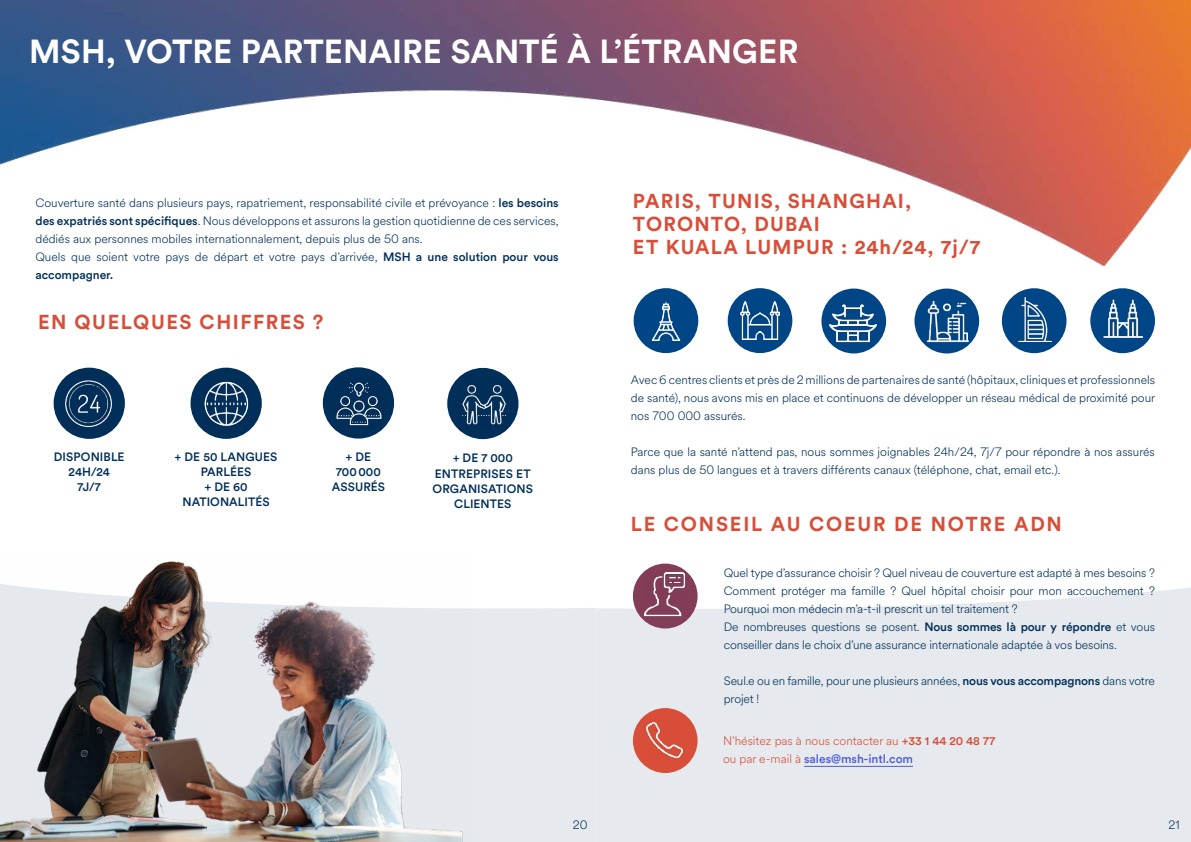
<style>
.page{position:relative;width:1191px;height:842px;background:#fff}
.page>*{position:absolute;margin:0;border:0;box-sizing:border-box;transform-origin:0 0}
.t1{font:700 33px "Circular Std";letter-spacing:-.005em;color:#fff}
.t2{font:700 20px/23px "Circular Std";letter-spacing:.06em;color:#d84e38}
.t3{font:700 20px "Circular Std";letter-spacing:.09em;color:#d84e38}
.t4{font:300 12px/18px "Circular Spotify Text";letter-spacing:-.005em;color:#002f5a}
.t5{font:500 12px/15px "Circular Std";letter-spacing:.005em;color:#002f5a;text-align:center}
.t6{font:300 12px "Circular Spotify Text";color:#d84e38}
.t7{font:500 12px "Circular Std";color:#4f5cd6}
.t8{font:300 12px "Circular Spotify Text";color:#002c58}
.s1{font-family:"Circular Std";font-weight:500}
.s2{font-family:"Circular Spotify Text";font-weight:300;color:#d84e38}
</style>
<div class="page">
<img style="left:0;top:0;width:1191px;height:266px">
<svg style="left:470px;top:583px;width:721px;height:259px;background:#e7ebef"></svg>
<div style="left:190px;top:368px;width:72px;height:71px;background:#002f5a;border-radius:50%"></div>
<div style="left:54px;top:368px;width:71px;height:71px;background:#002f5a;border-radius:50%"></div>
<div style="left:323px;top:367px;width:71px;height:72px;background:#002f5a;border-radius:50%"></div>
<img style="left:62px;top:372px;width:52px;height:63px">
<img style="left:336px;top:378px;width:48px;height:50px">
<img style="left:204px;top:381px;width:44px;height:45px">
<div style="left:447px;top:368px;width:71px;height:71px;background:#002f5a;border-radius:50%"></div>
<img style="left:462px;top:385px;width:47px;height:44px">
<div style="left:633px;top:564px;width:64px;height:64px;background:#833d59;border-radius:50%"></div>
<img style="left:642px;top:572px;width:46px;height:45px">
<img style="left:1px;top:561px;width:469px;height:281px">
<hr style="left:804px;top:766px;width:109px;height:1px;background:#4f5cd6">
<div style="left:633px;top:708px;width:64px;height:65px;background:#d84e38;border-radius:50%"></div>
<img style="left:646px;top:722px;width:38px;height:37px">
<div style="left:633px;top:288px;width:65px;height:65px;background:#004687;border-radius:50%"></div>
<img style="left:651px;top:301px;width:30px;height:39px">
<div style="left:727px;top:288px;width:65px;height:65px;background:#004687;border-radius:50%"></div>
<img style="left:740px;top:301px;width:39px;height:39px">
<div style="left:914px;top:289px;width:65px;height:64px;background:#004687;border-radius:50%"></div>
<img style="left:926px;top:300px;width:45px;height:44px">
<div style="left:821px;top:289px;width:65px;height:64px;background:#004687;border-radius:50%"></div>
<img style="left:829px;top:299px;width:49px;height:48px">
<div style="left:1002px;top:288px;width:64px;height:65px;background:#004687;border-radius:50%"></div>
<img style="left:1018px;top:297px;width:39px;height:44px">
<div style="left:1090px;top:288px;width:65px;height:65px;background:#004687;border-radius:50%"></div>
<img style="left:1103px;top:299px;width:39px;height:38px">
<h1 class="t1" style="left:29px;top:30px;width:770px">MSH, VOTRE PARTENAIRE SANTÉ À L’ÉTRANGER</h1>
<p class="t4" style="left:35px;top:194px;width:525px">Couverture santé dans plusieurs pays, rapatriement, responsabilité civile et prévoyance : <span class="s1">les besoins des expatriés sont spécifiques</span>. Nous développons et assurons la gestion quotidienne de ces services, dédiés aux personnes mobiles internationnalement, depuis plus de 50 ans.<br>Quels que soient votre pays de départ et votre pays d’arrivée, <span class="s1">MSH a une solution pour vous</span></p>
<p class="t5" style="left:35px;top:267px;width:79px">accompagner.</p>
<h2 class="t2" style="left:38px;top:310px;width:287px">EN QUELQUES CHIFFRES ?</h2>
<p class="t5" style="left:54px;top:449px;width:72px">DISPONIBLE<br>24H/24<br>7J/7</p>
<p class="t5" style="left:332px;top:449px;width:55px">+ DE<br>700000<br>ASSURÉS</p>
<p class="t5" style="left:435px;top:449px;width:97px;line-height:16.7px">+ DE 7 000<br>ENTREPRISES ET</p>
<p class="t5" style="left:175px;top:449px;width:104px">+ DE 50 LANGUES<br>PARLÉES<br>+ DE 60<br>NATIONALITÉS</p>
<p class="t5" style="left:432px;top:481px;width:102px">ORGANISATIONS<br>CLIENTES</p>
<h2 class="t2" style="left:633px;top:189px;width:349px">PARIS, TUNIS, SHANGHAI,<br>TORONTO, DUBAI<br>ET KUALA LUMPUR : 24h/24, 7j/7</h2>
<p class="t4" style="left:631px;top:371px;width:526px;text-align:justify">Avec 6 centres clients et près de 2 millions de partenaires de santé (hôpitaux, cliniques et professionnels de santé), nous avons mis en place et continuons de développer un réseau médical de proximité pour nos 700 000 assurés.</p>
<p class="t4" style="left:631px;top:443px;width:525px">Parce que la santé n’attend pas, nous sommes joignables 24h/24, 7j/7 pour répondre à nos assurés dans plus de 50 langues et à travers différents canaux (téléphone, chat, email etc.).</p>
<h2 class="t3" style="left:631px;top:511px;width:433px">LE CONSEIL AU COEUR DE NOTRE ADN</h2>
<p class="t4" style="left:724px;top:564px;width:432px">Quel type d’assurance choisir ? Quel niveau de couverture est adapté à mes besoins ?<br>Comment protéger ma famille ? Quel hôpital choisir pour mon accouchement ?<br>Pourquoi mon médecin m’a-t-il prescrit un tel traitement ?<br>De nombreuses questions se posent. <span class="s1">Nous sommes là pour y répondre</span> et vous conseiller dans le choix d’une assurance internationale adaptée à vos besoins.</p>
<p class="t4" style="left:724px;top:672px;width:432px">Seul.e ou en famille, pour une plusieurs années, <span class="s1">nous vous accompagnons</span> dans votre projet !</p>
<p class="t6" style="left:723px;top:732px;width:274px">N’hésitez pas à nous contacter au <span class="s1">+33 1 44 20 48 77</span></p>
<p class="t7" style="left:723px;top:751px;width:191px"><span class="s2">ou par e-mail à</span> sales@msh-intl.com</p>
<p class="t8" style="left:573px;top:817px;width:16px">20</p>
<p class="t8" style="left:1168px;top:817px;width:13px">21</p>
</div>
